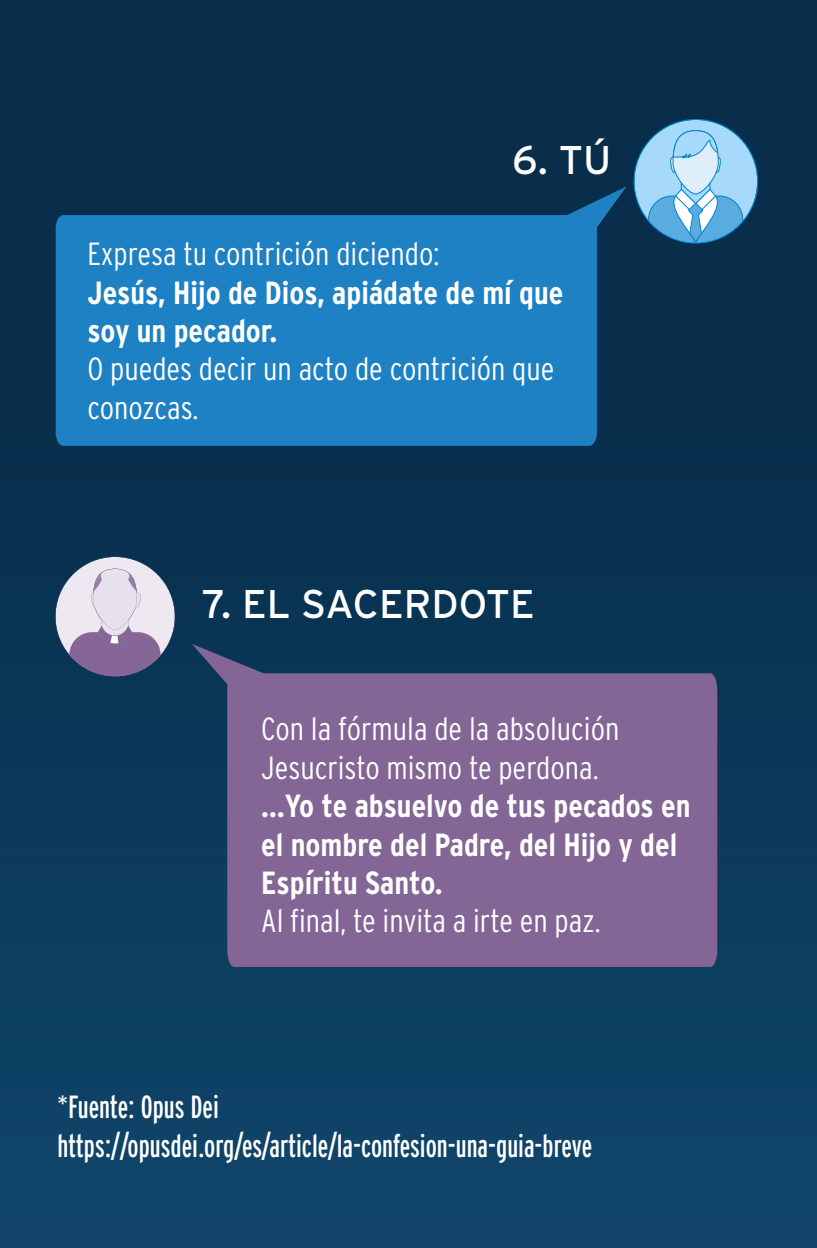
<style>
.page{position:relative;width:817px;height:1248px;background:#fff}
.page>*{position:absolute;margin:0;border:0;box-sizing:border-box;transform-origin:0 0}
.t1{font:40px "Interstate";color:#fff}
.t2{font:300 32px/38.4px "Interstate Condensed";color:#fff}
.t3{font:700 32px/38.4px "Interstate Condensed";color:#fff}
.t4{font:32px "Interstate Compressed";color:#fff}
</style>
<div class="page">
<div style="left:0;top:0;width:816px;height:1247px;background:linear-gradient(to bottom,#062944,#0f4367)"></div>
<div style="left:56px;top:215px;width:540px;height:231px;background:#1d81c4"></div>
<svg style="left:514px;top:186px;width:112px;height:78px;background:#135a8c"></svg>
<div style="left:634px;top:119px;width:123px;height:124px;background:#a6d9fa;border-radius:50%"></div>
<svg style="left:648px;top:130px;width:94px;height:113px"></svg>
<div style="left:227px;top:673px;width:490px;height:293px;background:#846696"></div>
<svg style="left:192px;top:644px;width:121px;height:58px;background:#404b72"></svg>
<svg style="left:55px;top:556px;width:120px;height:120px;background:#a0a0b7"></svg>
<p class="t1" style="left:512px;top:137px;width:100px">6. TÚ</p>
<p class="t2" style="left:87px;top:234px;width:353px">Expresa tu contrición diciendo:</p>
<p class="t3" style="left:87px;top:273px;width:477px">Jesús, Hijo de Dios, apiádate de mí que soy un pecador.</p>
<p class="t2" style="left:87px;top:349px;width:468px">O puedes decir un acto de contrición que conozcas.</p>
<p class="t1" style="left:202px;top:581px;width:334px">7. EL SACERDOTE</p>
<p class="t2" style="left:261px;top:709px;width:359px">Con la fórmula de la absolución<br>Jesucristo mismo te perdona.</p>
<p class="t3" style="left:261px;top:786px;width:430px">…Yo te absuelvo de tus pecados en el nombre del Padre, del Hijo y del<br>Espíritu Santo.</p>
<p class="t2" style="left:261px;top:901px;width:341px">Al final, te invita a irte en paz.</p>
<p class="t4" style="left:58px;top:1089px;width:163px">*Fuente: Opus Dei</p>
<p class="t4" style="left:58px;top:1127px;width:536px">https://opusdei.org/es/article/la-confesion-una-guia-breve</p>
</div>
